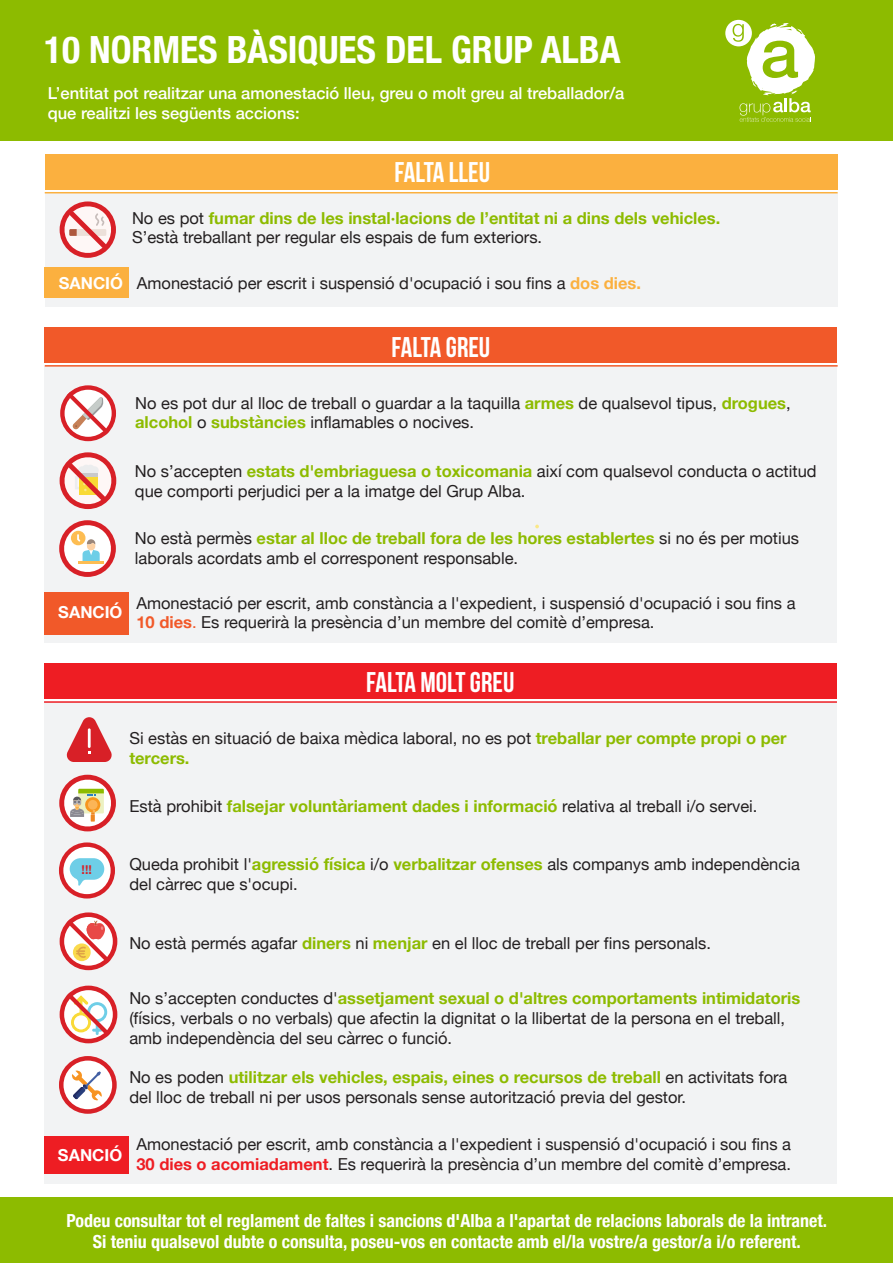
<style>
.page{position:relative;width:893px;height:1263px;background:#fff}
.page>*{position:absolute;margin:0;border:0;box-sizing:border-box;transform-origin:0 0}
.t1{font:700 condensed 37.5px "Helvetica Neue";color:#fff}
.t2{font:700 28.5px "Bebas Neue";color:#fff}
.t3{font:700 condensed 18px/21.6px "Helvetica Neue";color:#fff;text-align:center}
.t4{font:16.5px/19.8px "Helvetica Neue";color:#231f20}
.t5{font:700 16.5px/19.8px "Helvetica Neue";color:#8dbb00}
.t6{font:500 16.5px/19.8px "Helvetica Neue";color:#fff}
.t7{font:700 16.5px "Helvetica Neue";color:#fff}
.t8{font:700 12.15px "Helvetica Neue";color:#d82027}
.s1{font-weight:400;color:#231f20}
.s2{font-weight:700;color:#fff}
.s3{font-weight:700;color:#fbb03f}
.s4{font-weight:700;color:#8dbb00}
.s5{font-weight:700;color:#f15929}
.s6{color:#f15929}
.s7{font-weight:700;color:#ee1d23}
</style>
<div class="page">
<div style="left:44px;top:366px;width:793px;height:276px;background:#f2f3f4"></div>
<div style="left:45px;top:193px;width:793px;height:114px;background:#f2f3f4"></div>
<svg style="left:59px;top:520px;width:57px;height:57px"></svg>
<svg style="left:62px;top:523px;width:51px;height:51px"></svg>
<div style="left:0;top:0;width:893px;height:141px;background:#8dbb00"></div>
<div style="left:60px;top:452px;width:56px;height:57px;background:#d82027;border-radius:50%"></div>
<svg style="left:62px;top:455px;width:52px;height:51px"></svg>
<div style="left:0;top:1198px;width:893px;height:65px;background:#8dbb00"></div>
<svg style="left:535px;top:525px;width:4px;height:3px"></svg>
<svg style="left:725px;top:20px;width:90px;height:102px"></svg>
<hr style="left:45px;top:192px;width:793px;height:1px;background:#fbb03f">
<div style="left:45px;top:154px;width:793px;height:35px;background:#fbb03f"></div>
<div style="left:44px;top:702px;width:793px;height:482px;background:#f2f3f4"></div>
<svg style="left:59px;top:1056px;width:58px;height:58px"></svg>
<div style="left:64px;top:1060px;width:48px;height:49px;background:#fff;border-radius:50%"></div>
<svg style="left:72px;top:1070px;width:30px;height:30px"></svg>
<div style="left:60px;top:985px;width:57px;height:58px;background:#d82027;border-radius:50%"></div>
<svg style="left:64px;top:990px;width:49px;height:49px"></svg>
<svg style="left:67px;top:993px;width:43px;height:43px"></svg>
<div style="left:59px;top:775px;width:57px;height:56px;background:#d82027;border-radius:50%"></div>
<svg style="left:62px;top:777px;width:51px;height:52px"></svg>
<svg style="left:66px;top:717px;width:46px;height:45px"></svg>
<svg style="left:59px;top:842px;width:56px;height:56px"></svg>
<div style="left:63px;top:847px;width:48px;height:47px;background:#fff;border-radius:50%"></div>
<svg style="left:70px;top:858px;width:34px;height:28px"></svg>
<div style="left:60px;top:912px;width:57px;height:58px;background:#d82027;border-radius:50%"></div>
<svg style="left:64px;top:917px;width:49px;height:49px"></svg>
<svg style="left:67px;top:919px;width:43px;height:44px"></svg>
<hr style="left:44px;top:701px;width:793px;height:2px;background:#ee1d23">
<div style="left:44px;top:663px;width:793px;height:35px;background:#ee1d23"></div>
<hr style="left:45px;top:365px;width:793px;height:2px;background:#f15a29">
<div style="left:44px;top:328px;width:793px;height:35px;background:#f15929"></div>
<div style="left:45px;top:267px;width:84px;height:31px;background:#fbb03f"></div>
<div style="left:44px;top:592px;width:85px;height:42px;background:#f15929"></div>
<div style="left:44px;top:1136px;width:84px;height:38px;background:#ee1d23"></div>
<svg style="left:60px;top:201px;width:56px;height:57px"></svg>
<svg style="left:62px;top:204px;width:51px;height:51px"></svg>
<svg style="left:60px;top:385px;width:56px;height:56px"></svg>
<svg style="left:65px;top:390px;width:47px;height:47px"></svg>
<svg style="left:67px;top:392px;width:42px;height:42px"></svg>
<h1 class="t1" style="left:44px;top:18px;width:578px">10 NORMES BÀSIQUES DEL GRUP ALBA</h1>
<p class="t6" style="left:48px;top:82px;width:578px">L’entitat pot realitzar una amonestació lleu, greu o molt greu al treballador/a que realitzi les següents accions:</p>
<h2 class="t2" style="left:395px;top:156px;width:97px">FALTA LLEU</h2>
<p class="t5" style="left:132px;top:208px;width:590px"><span class="s1">No es pot</span> fumar dins de les instal·lacions de l’entitat ni a dins dels vehicles.<br><span class="s1">S’està treballant per regular els espais de fum exteriors.</span></p>
<p class="t4" style="left:59px;top:274px;width:584px"><span class="s2">SANCIÓ</span> Amonestació per escrit i suspensió d'ocupació i sou fins a <span class="s3">dos dies.</span></p>
<h2 class="t2" style="left:392px;top:332px;width:100px">FALTA GREU</h2>
<p class="t4" style="left:135px;top:394px;width:657px">No es pot dur al lloc de treball o guardar a la taquilla <span class="s4">armes</span> de qualsevol tipus, <span class="s4">drogues</span>, <span class="s4">alcohol</span> o <span class="s4">substàncies</span> inflamables o nocives.</p>
<p class="t4" style="left:135px;top:463px;width:683px">No s’accepten <span class="s4">estats d'embriaguesa o toxicomania</span> així com qualsevol conducta o actitud que comporti perjudici per a la imatge del Grup Alba.</p>
<p class="t4" style="left:135px;top:530px;width:666px">No està permès <span class="s4">estar al lloc de treball fora de les hores establertes</span> si no és per motius laborals acordats amb el corresponent responsable.</p>
<p class="t7" style="left:58px;top:599px;width:66px">SANCIÓ</p>
<p class="t4" style="left:136px;top:594px;width:661px">Amonestació per escrit, amb constància a l'expedient, i suspensió d'ocupació i sou fins a<br><span class="s5">10 dies</span><span class="s6">.</span> Es requerirà la presència d’un membre del comitè d’empresa.</p>
<h2 class="t2" style="left:366px;top:666px;width:150px">FALTA MOLT GREU</h2>
<p class="t4" style="left:129px;top:729px;width:659px">Si estàs en situació de baixa mèdica laboral, no es pot <span class="s4">treballar per compte propi o per tercers.</span></p>
<p class="t8" style="left:82px;top:860px;width:12px">!!!</p>
<p class="t4" style="left:129px;top:797px;width:630px">Està prohibit <span class="s4">falsejar voluntàriament dades i informació</span> relativa al treball i/o servei.</p>
<p class="t4" style="left:129px;top:855px;width:672px">Queda prohibit l'<span class="s4">agressió física</span> i/o <span class="s4">verbalitzar ofenses</span> als companys amb independència del càrrec que s'ocupi.</p>
<p class="t4" style="left:129px;top:934px;width:583px">No està permés agafar <span class="s4">diners</span> ni <span class="s4">menjar</span> en el lloc de treball per fins personals.</p>
<p class="t4" style="left:129px;top:989px;width:672px">No s’accepten conductes d'<span class="s4">assetjament sexual o d'altres comportaments intimidatoris </span>(físics, verbals o no verbals) que afectin la dignitat o la llibertat de la persona en el treball, amb independència del seu càrrec o funció.</p>
<p class="t4" style="left:129px;top:1068px;width:660px">No es poden <span class="s4">utilitzar els vehicles, espais, eines o recursos de treball</span> en activitats fora del lloc de treball ni per usos personals sense autorització previa del gestor.</p>
<p class="t7" style="left:58px;top:1142px;width:66px">SANCIÓ</p>
<p class="t4" style="left:136px;top:1135px;width:656px">Amonestació per escrit, amb constància a l'expedient i suspensió d'ocupació i sou fins a<br><span class="s7">30 dies o acomiadament</span>. Es requerirà la presència d’un membre del comitè d’empresa.</p>
<p class="t3" style="left:66px;top:1208px;width:762px">Podeu consultar tot el reglament de faltes i sancions d'Alba a l'apartat de relacions laborals de la intranet.<br>Si teniu qualsevol dubte o consulta, poseu-vos en contacte amb el/la vostre/a gestor/a i/o referent.</p>
</div>
